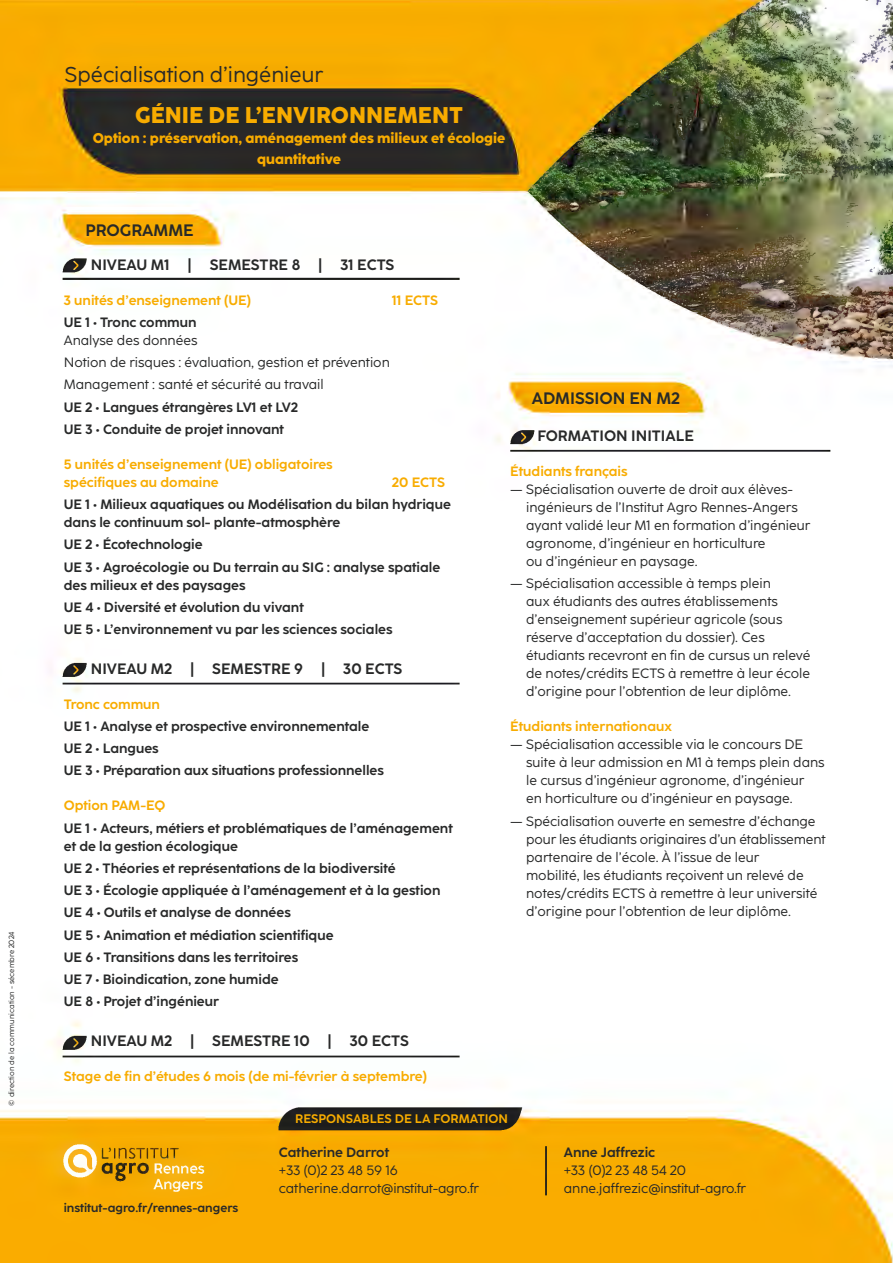
<style>
.page{position:relative;width:893px;height:1263px;background:#fff}
.page>*{position:absolute;margin:0;border:0;box-sizing:border-box;transform-origin:0 0}
.t1{font:800 22.65px "Coco Sharp";color:#f8ac00}
.t2{font:21.45px "Coco Sharp";color:#282929}
.t3{font:700 16.5px "Coco Sharp";color:#282929}
.t4{font:700 15px "Coco Sharp";color:#282929}
.t5{font:800 14.1px/20.5px "Coco Sharp";color:#f8ac00;text-align:center}
.t6{font:13.5px/18px "Coco Sharp";color:#282929}
.t7{font:700 13.5px/22.2px "Coco Sharp";color:#282929}
.t8{font:700 13.5px/18px "Coco Sharp";color:#f8ac00}
.t9{font:700 12.3px "Coco Sharp";color:#f8ac00}
.t10{font:700 12px "Coco Sharp";color:#282929}
.t11{font:7.5px "Coco Sharp";color:#282929}
</style>
<div class="page">
<img style="left:0;top:0;width:893px;height:1263px">
<p class="t11" style="left:7px;top:1106px;width:176px;rotate:-90deg">© direction de la communication - sécembre 2024</p>
<h2 class="t2" style="left:65px;top:62px;width:260px">Spécialisation d’ingénieur</h2>
<h1 class="t1" style="left:135px;top:101px;width:329px">GÉNIE DE L’ENVIRONNEMENT</h1>
<p class="t5" style="left:93px;top:128px;width:414px">Option : préservation, aménagement des milieux et écologie quantitative</p>
<p class="t3" style="left:85px;top:221px;width:110px">PROGRAMME</p>
<p class="t4" style="left:91px;top:256px;width:305px">NIVEAU M1 | SEMESTRE 8 | 31 ECTS</p>
<p class="t8" style="left:64px;top:291px;width:189px">3 unités d’enseignement (UE)</p>
<p class="t8" style="left:392px;top:291px;width:47px">11 ECTS</p>
<p class="t7" style="left:64px;top:311px;width:134px">UE 1 • Tronc commun</p>
<p class="t6" style="left:64px;top:329px;width:327px;line-height:22.2px">Analyse des données<br>Notion de risques : évaluation, gestion et prévention<br>Management : santé et sécurité au travail</p>
<p class="t7" style="left:64px;top:396px;width:236px">UE 2 • Langues étrangères LV1 et LV2<br>UE 3 • Conduite de projet innovant</p>
<p class="t8" style="left:64px;top:455px;width:270px">5 unités d’enseignement (UE) obligatoires spécifiques au domaine</p>
<p class="t8" style="left:392px;top:473px;width:54px">20 ECTS</p>
<p class="t7" style="left:64px;top:495px;width:389px;line-height:18px">UE 1 • Milieux aquatiques ou Modélisation du bilan hydrique dans le continuum sol- plante-atmosphère</p>
<p class="t7" style="left:64px;top:534px;width:378px">UE 2 • Écotechnologie<br>UE 3 • Agroécologie ou Du terrain au SIG : analyse spatiale</p>
<p class="t7" style="left:64px;top:574px;width:330px">des milieux et des paysages<br>UE 4 • Diversité et évolution du vivant<br>UE 5 • L’environnement vu par les sciences sociales</p>
<p class="t4" style="left:91px;top:659px;width:313px">NIVEAU M2 | SEMESTRE 9 | 30 ECTS</p>
<p class="t8" style="left:64px;top:695px;width:98px">Tronc commun</p>
<p class="t7" style="left:64px;top:715px;width:322px">UE 1 • Analyse et prospective environnementale<br>UE 2 • Langues<br>UE 3 • Préparation aux situations professionnelles</p>
<p class="t8" style="left:64px;top:797px;width:103px">Option PAM-EQ</p>
<p class="t7" style="left:64px;top:819px;width:390px;line-height:18px">UE 1 • Acteurs, métiers et problématiques de l’aménagement et de la gestion écologique</p>
<p class="t7" style="left:64px;top:857px;width:378px">UE 2 • Théories et représentations de la biodiversité<br>UE 3 • Écologie appliquée à l’aménagement et à la gestion UE 4 • Outils et analyse de données<br>UE 5 • Animation et médiation scientifique<br>UE 6 • Transitions dans les territoires<br>UE 7 • Bioindication, zone humide<br>UE 8 • Projet d’ingénieur</p>
<p class="t4" style="left:91px;top:1032px;width:320px">NIVEAU M2 | SEMESTRE 10 | 30 ECTS</p>
<p class="t8" style="left:64px;top:1067px;width:365px">Stage de fin d’études 6 mois (de mi-février à septembre)</p>
<p class="t3" style="left:532px;top:388px;width:149px">ADMISSION EN M2</p>
<p class="t4" style="left:537px;top:427px;width:158px">FORMATION INITIALE</p>
<p class="t8" style="left:510px;top:462px;width:119px">Étudiants français</p>
<p class="t6" style="left:526px;top:480px;width:286px;text-indent:-16px">— Spécialisation ouverte de droit aux élèves&shy;ingénieurs de l’Institut Agro Rennes-Angers ayant validé leur M1 en formation d’ingénieur agronome, d’ingénieur en horticulture<br>ou d’ingénieur en paysage.</p>
<p class="t6" style="left:526px;top:575px;width:286px;text-indent:-16px">— Spécialisation accessible à temps plein<br>aux étudiants des autres établissements d’enseignement supérieur agricole (sous réserve d’acceptation du dossier). Ces étudiants recevront en fin de cursus un relevé de notes/crédits ECTS à remettre à leur école d’origine pour l’obtention de leur diplôme.</p>
<p class="t8" style="left:510px;top:718px;width:163px">Étudiants internationaux</p>
<p class="t6" style="left:526px;top:736px;width:300px;text-indent:-16px">— Spécialisation accessible via le concours DE suite à leur admission en M1 à temps plein dans le cursus d’ingénieur agronome, d’ingénieur<br>en horticulture ou d’ingénieur en paysage.</p>
<p class="t6" style="left:526px;top:812px;width:301px;text-indent:-16px">— Spécialisation ouverte en semestre d’échange pour les étudiants originaires d’un établissement partenaire de l’école. À l’issue de leur<br>mobilité, les étudiants reçoivent un relevé de notes/crédits ECTS à remettre à leur université d’origine pour l’obtention de leur diplôme.</p>
<p class="t10" style="left:64px;top:1200px;width:176px">institut-agro.fr/rennes-angers</p>
<p class="t9" style="left:295px;top:1111px;width:214px">RESPONSABLES DE LA FORMATION</p>
<p class="t7" style="left:279px;top:1141px;width:112px">Catherine Darrot</p>
<p class="t6" style="left:279px;top:1162px;width:201px">+33 (0)2 23 48 59 16 catherine.darrot@institut-agro.fr</p>
<p class="t7" style="left:564px;top:1141px;width:93px">Anne Jaffrezic</p>
<p class="t6" style="left:564px;top:1162px;width:184px">+33 (0)2 23 48 54 20 anne.jaffrezic@institut-agro.fr</p>
</div>
